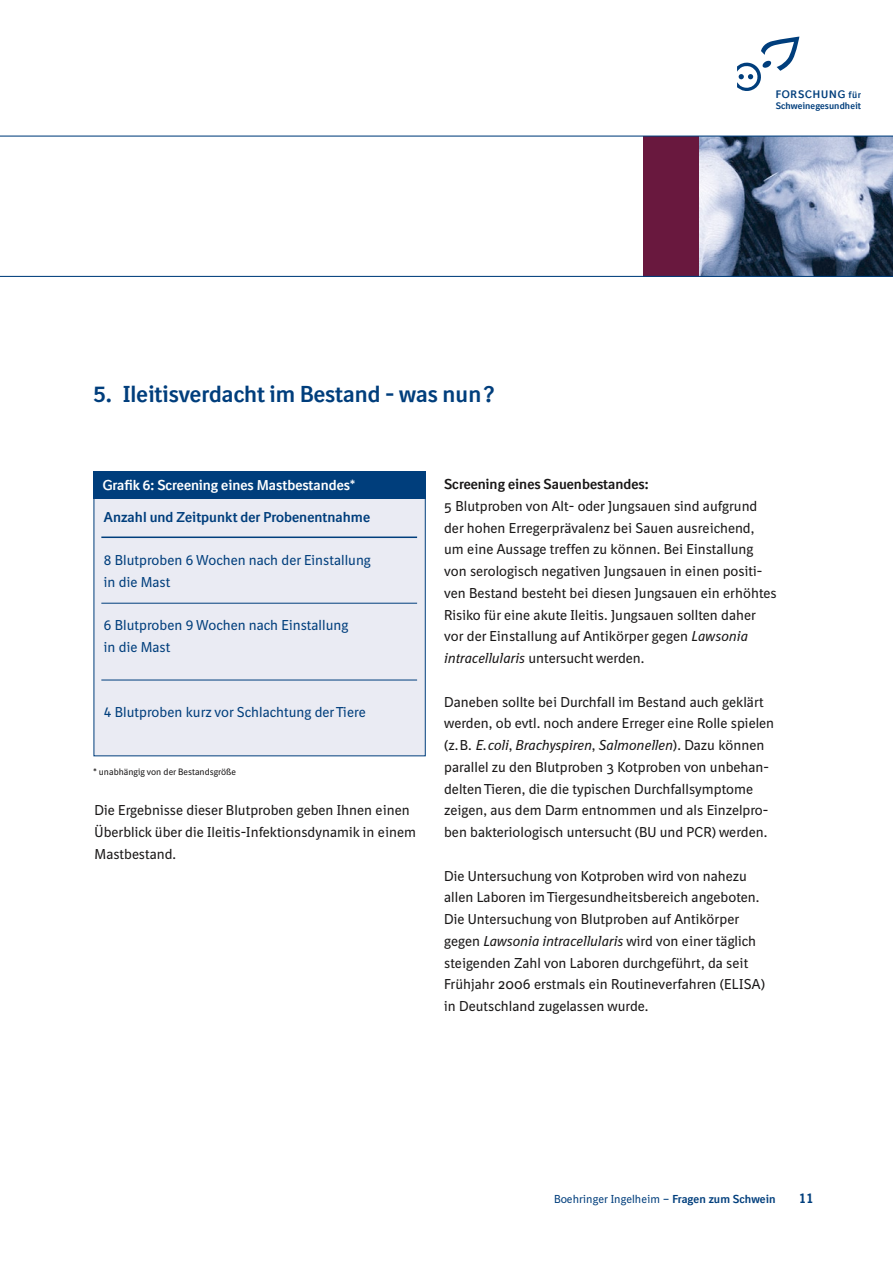
<style>
.page{position:relative;width:893px;height:1263px;background:#fff}
.page>*{position:absolute;margin:0;border:0;box-sizing:border-box;transform-origin:0 0}
.head{font:700 22.5px "BI Sans";color:#003e7c}
.dia_Copy{font:13.95px/21.8px "BI Sans";color:#191717}
.dia_Copy-2{font:13.95px "BI Sans";color:#003e7c}
.dia_Copy-3{font:700 13.95px "BI Sans";color:#003e7c}
.dia_Copy-4{font:700 13.95px "BI Sans";color:#fff}
.dia_Copy-5{font:700 13.95px "BI Sans";color:#191717}
.t1{font:11.25px "BI Sans";letter-spacing:.005em;color:#003e7c}
.t2{font:700 10.65px "BI Sans";letter-spacing:.085em;color:#003e7c}
.t3{font:700 9.15px "BI Sans";letter-spacing:.005em;color:#003e7c}
.dia_Copy-6{font:9px "BI Sans";color:#191717}
.s1{font-size:9.15px}
.s2{font-family:"BI Sans Regular Caps"}
.s3{font-style:italic}
.s4{font-weight:700}
</style>
<div class="page">
<div style="left:94px;top:472px;width:331px;height:284px;background:#eaebf3"></div>
<div style="left:94px;top:471px;width:332px;height:28px;background:#003e7c"></div>
<hr style="left:101px;top:536px;width:316px;height:2px;background:#003e7c">
<hr style="left:101px;top:680px;width:316px;height:1px;background:#003e7c">
<hr style="left:101px;top:603px;width:316px;height:1px;background:#003e7c">
<div style="left:643px;top:136px;width:250px;height:140px;background:#69183e"></div>
<img style="left:699px;top:137px;width:194px;height:139px">
<hr style="left:0;top:136px;width:893px;height:1px;background:#003e7c">
<hr style="left:0;top:276px;width:893px;height:1px;background:#003e7c">
<svg style="left:737px;top:37px;width:62px;height:54px"></svg>
<p class="head" style="left:94px;top:381px;width:403px">5. Ileitisverdacht im Bestand – was nun?</p>
<p class="t2" style="left:776px;top:88px;width:87px">FORSCHUNG <span class="s1">für</span></p>
<p class="t3" style="left:776px;top:100px;width:87px">Schweinegesundheit</p>
<p class="dia_Copy-4" style="left:103px;top:477px;width:254px">Grafik 6: Screening eines Mastbestandes*</p>
<p class="dia_Copy-3" style="left:104px;top:509px;width:268px">Anzahl und Zeitpunkt der Probenentnahme</p>
<p class="dia_Copy-2" style="left:104px;top:552px;width:268px">8 Blutproben 6 Wochen nach der Einstallung</p>
<p class="dia_Copy-2" style="left:104px;top:574px;width:68px">in die Mast</p>
<p class="dia_Copy-2" style="left:104px;top:618px;width:246px">6 Blutproben 9 Wochen nach Einstallung</p>
<p class="dia_Copy-2" style="left:104px;top:639px;width:68px">in die Mast</p>
<p class="dia_Copy-2" style="left:104px;top:705px;width:263px">4 Blutproben kurz vor Schlachtung der Tiere</p>
<p class="dia_Copy-6" style="left:94px;top:767px;width:144px">* unabhängig von der Bestandsgröße</p>
<p class="dia_Copy" style="left:95px;top:799px;width:323px">Die Ergebnisse dieser Blutproben geben Ihnen einen<br>Überblick über die Ileitis-Infektionsdynamik in einem<br>Mastbestand.</p>
<p class="dia_Copy-5" style="left:444px;top:476px;width:206px">Screening eines Sauenbestandes:</p>
<p class="dia_Copy" style="left:444px;top:495px;width:334px"><span class="s2">5</span> Blutproben von Alt- oder Jungsauen sind aufgrund der hohen Erregerprävalenz bei Sauen ausreichend, um eine Aussage treffen zu können. Bei Einstallung von serologisch negativen Jungsauen in einen positi&shy;ven Bestand besteht bei diesen Jungsauen ein erhöhtes Risiko für eine akute Ileitis. Jungsauen sollten daher vor der Einstallung auf Antikörper gegen <span class="s3">Lawsonia intracellularis</span> untersucht werden.</p>
<p class="dia_Copy" style="left:444px;top:691px;width:332px">Daneben sollte bei Durchfall im Bestand auch geklärt werden, ob evtl. noch andere Erreger eine Rolle spielen (z.B. <span class="s3">E.coli</span>, <span class="s3">Brachyspiren</span>, <span class="s3">Salmonellen</span>). Dazu können parallel zu den Blutproben <span class="s2">3</span> Kotproben von unbehan&shy;delten Tieren, die die typischen Durchfallsymptome zeigen, aus dem Darm entnommen und als Einzelpro&shy;ben bakteriologisch untersucht (BU und PCR) werden.</p>
<p class="dia_Copy" style="left:444px;top:865px;width:323px">Die Untersuchung von Kotproben wird von nahezu allen Laboren im Tiergesundheitsbereich angeboten.<br>Die Untersuchung von Blutproben auf Antikörper gegen <span class="s3">Lawsonia intracellularis</span> wird von einer täglich steigenden Zahl von Laboren durchgeführt, da seit Frühjahr <span class="s2">2006</span> erstmals ein Routineverfahren (ELISA) in Deutschland zugelassen wurde.</p>
<p class="t1" style="left:554px;top:1192px;width:223px">Boehringer Ingelheim – <span class="s4">Fragen zum Schwein</span></p>
<p class="dia_Copy-3" style="left:799px;top:1189px;width:17px">11</p>
</div>
